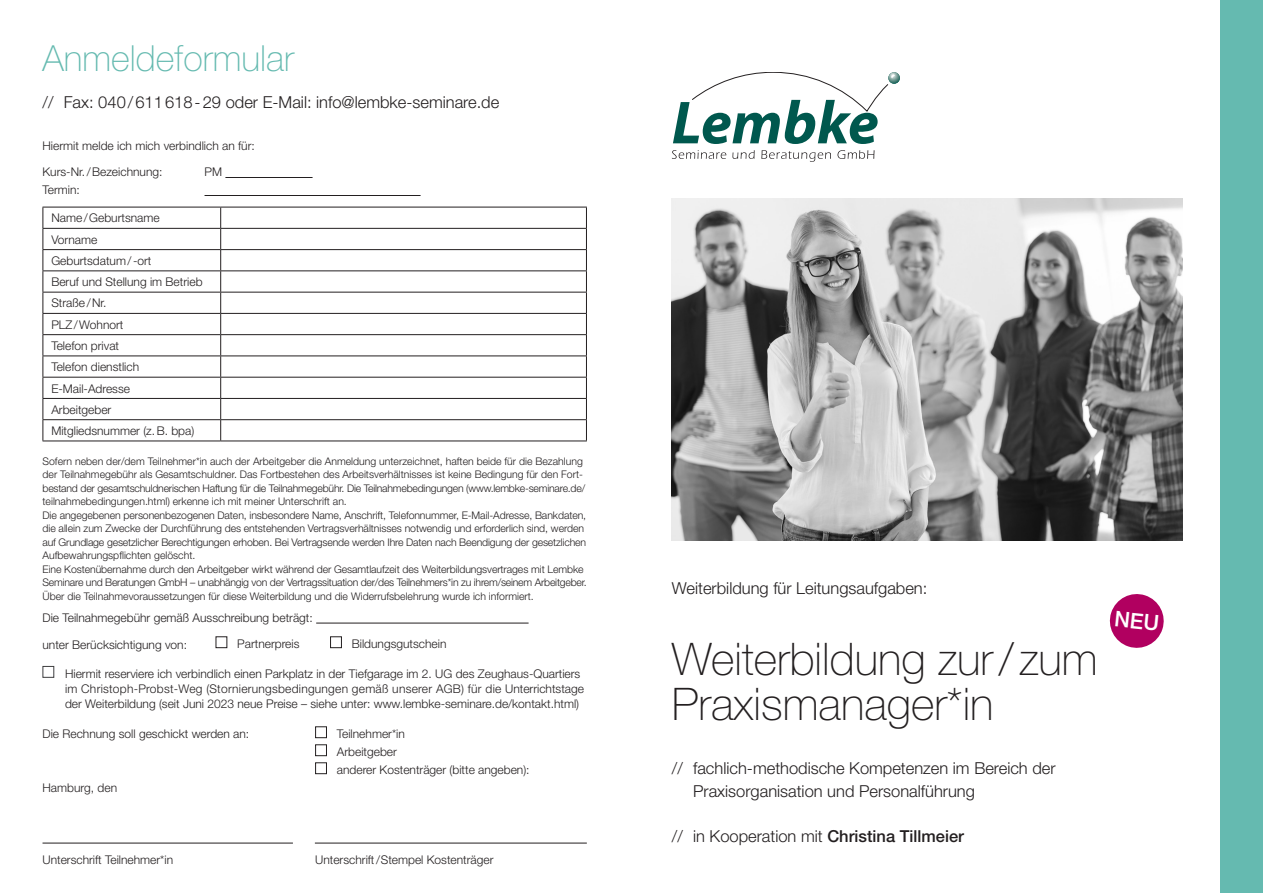
<style>
.page{position:relative;width:1263px;height:893px;background:#fff}
.page>*{position:absolute;margin:0;border:0;box-sizing:border-box;transform-origin:0 0}
.t1{font:100 45px/45px "Helvetica Neue";color:#231f20}
.t2{font:100 36px "Helvetica Neue";color:#65bab0}
.Lauftext{font:300 16.5px/22.5px "Helvetica Neue";color:#231f20}
.Lauftext-2{font:300 12px/15px "Helvetica Neue";color:#231f20}
.Hervorhebungen{font:300 12px "Helvetica Neue";color:#231f20}
.Lauftext-3{font:300 10.5px/13.5px "Helvetica Neue";letter-spacing:-.01em;color:#231f20}
.s1{font-weight:500}
</style>
<div class="page">
<img style="left:672px;top:198px;width:510px;height:342px">
<hr style="left:225px;top:177px;width:88px;height:1px;background:#231f20">
<hr style="left:205px;top:195px;width:216px;height:1px;background:#231f20">
<hr style="left:43px;top:207px;width:178px;height:1px;background:#231f20">
<hr style="left:221px;top:207px;width:366px;height:1px;background:#231f20">
<hr style="left:43px;top:228px;width:178px;height:1px;background:#231f20">
<hr style="left:221px;top:228px;width:366px;height:1px;background:#231f20">
<hr style="left:43px;top:249px;width:178px;height:1px;background:#231f20">
<hr style="left:221px;top:249px;width:366px;height:1px;background:#231f20">
<hr style="left:43px;top:270px;width:178px;height:1px;background:#231f20">
<hr style="left:221px;top:270px;width:366px;height:1px;background:#231f20">
<hr style="left:43px;top:292px;width:178px;height:1px;background:#231f20">
<hr style="left:221px;top:292px;width:366px;height:1px;background:#231f20">
<hr style="left:43px;top:313px;width:178px;height:1px;background:#231f20">
<hr style="left:221px;top:313px;width:366px;height:1px;background:#231f20">
<hr style="left:43px;top:334px;width:178px;height:1px;background:#231f20">
<hr style="left:221px;top:334px;width:366px;height:1px;background:#231f20">
<hr style="left:43px;top:356px;width:178px;height:1px;background:#231f20">
<hr style="left:221px;top:356px;width:366px;height:1px;background:#231f20">
<hr style="left:43px;top:377px;width:178px;height:1px;background:#231f20">
<hr style="left:221px;top:377px;width:366px;height:1px;background:#231f20">
<hr style="left:43px;top:398px;width:178px;height:1px;background:#231f20">
<hr style="left:221px;top:398px;width:366px;height:1px;background:#231f20">
<hr style="left:43px;top:419px;width:178px;height:1px;background:#231f20">
<svg style="left:43px;top:207px;width:1px;height:234px"></svg>
<hr style="left:221px;top:419px;width:366px;height:1px;background:#231f20">
<svg style="left:220px;top:207px;width:1px;height:234px"></svg>
<svg style="left:586px;top:207px;width:1px;height:234px"></svg>
<hr style="left:43px;top:441px;width:178px;height:1px;background:#231f20">
<hr style="left:221px;top:441px;width:366px;height:1px;background:#231f20">
<hr style="left:43px;top:843px;width:250px;height:1px;background:#231f20">
<hr style="left:315px;top:843px;width:272px;height:1px;background:#231f20">
<div style="left:315px;top:726px;width:12px;height:12px;border:1px solid #231f20"></div>
<div style="left:315px;top:744px;width:12px;height:12px;border:1px solid #231f20"></div>
<div style="left:315px;top:762px;width:12px;height:12px;border:1px solid #231f20"></div>
<div style="left:43px;top:666px;width:11px;height:12px;border:1px solid #3e3e3f"></div>
<hr style="left:316px;top:623px;width:213px;height:1px;background:#231f20">
<div style="left:216px;top:636px;width:11px;height:12px;border:1px solid #231f20"></div>
<div style="left:330px;top:636px;width:12px;height:12px;border:1px solid #231f20"></div>
<div style="left:1220px;top:0;width:43px;height:893px;background:#65bab0"></div>
<svg style="left:672px;top:150px;width:54px;height:9px"></svg>
<svg style="left:732px;top:150px;width:23px;height:9px"></svg>
<svg style="left:761px;top:150px;width:70px;height:12px"></svg>
<svg style="left:837px;top:150px;width:37px;height:9px"></svg>
<svg style="left:673px;top:72px;width:227px;height:72px"></svg>
<svg style="left:1109px;top:594px;width:55px;height:54px"></svg>
<p class="t2" style="left:43px;top:37px;width:253px">Anmeldeformular</p>
<p class="Lauftext" style="left:43px;top:91px;width:458px">// Fax: 040/611618-29 oder E-Mail: info@lembke-seminare.de</p>
<p class="Lauftext-2" style="left:43px;top:138px;width:214px">Hiermit melde ich mich verbindlich an für:</p>
<p class="Lauftext-2" style="left:43px;top:164px;width:121px">Kurs-Nr./Bezeichnung:</p>
<p class="Lauftext-2" style="left:205px;top:164px;width:19px">PM</p>
<p class="Lauftext-2" style="left:43px;top:182px;width:39px">Termin:</p>
<p class="Lauftext-2" style="left:51px;top:210px;width:110px">Name/Geburtsname</p>
<p class="Lauftext-2" style="left:51px;top:232px;width:48px">Vorname</p>
<p class="Lauftext-2" style="left:51px;top:253px;width:102px">Geburtsdatum/-ort</p>
<p class="Lauftext-2" style="left:51px;top:274px;width:153px">Beruf und Stellung im Betrieb</p>
<p class="Lauftext-2" style="left:51px;top:295px;width:57px">Straße/Nr.</p>
<p class="Lauftext-2" style="left:51px;top:317px;width:74px">PLZ/Wohnort</p>
<p class="Lauftext-2" style="left:51px;top:338px;width:69px">Telefon privat</p>
<p class="Lauftext-2" style="left:51px;top:359px;width:89px">Telefon dienstlich</p>
<p class="Lauftext-2" style="left:51px;top:380px;width:80px">E-Mail-Adresse</p>
<p class="Lauftext-2" style="left:51px;top:402px;width:62px">Arbeitgeber</p>
<p class="Lauftext-2" style="left:51px;top:423px;width:144px">Mitgliedsnummer (z.B. bpa)</p>
<p class="Lauftext-3" style="left:43px;top:454px;width:546px">Sofern neben der/dem Teilnehmer*in auch der Arbeitgeber die Anmeldung unterzeichnet, haften beide für die Bezahlung der Teilnahmegebühr als Gesamtschuldner. Das Fortbestehen des Arbeitsverhältnisses ist keine Bedingung für den Fort&shy;bestand der gesamtschuldnerischen Haftung für die Teilnahmegebühr. Die Teilnahmebedingungen (www.lembke-seminare.de/ teilnahmebedingungen.html) erkenne ich mit meiner Unterschrift an.<br>Die angegebenen personenbezogenen Daten, insbesondere Name, Anschrift, Telefonnummer, E-Mail-Adresse, Bankdaten, die allein zum Zwecke der Durchführung des entstehenden Vertragsverhältnisses notwendig und erforderlich sind, werden auf Grundlage gesetzlicher Berechtigungen erhoben. Bei Vertragsende werden Ihre Daten nach Beendigung der gesetzlichen Aufbewahrungspflichten gelöscht.<br>Eine Kostenübernahme durch den Arbeitgeber wirkt während der Gesamtlaufzeit des Weiterbildungsvertrages mit Lembke Seminare und Beratungen GmbH – unabhängig von der Vertragssituation der/des Teilnehmers*in zu ihrem/seinem Arbeitgeber.<br>Über die Teilnahmevoraussetzungen für diese Weiterbildung und die Widerrufsbelehrung wurde ich informiert.</p>
<p class="Lauftext-2" style="left:43px;top:610px;width:272px">Die Teilnahmegebühr gemäß Ausschreibung beträgt:</p>
<p class="Lauftext-2" style="left:43px;top:637px;width:146px">unter Berücksichtigung von:</p>
<p class="Hervorhebungen" style="left:237px;top:636px;width:64px">Partnerpreis</p>
<p class="Hervorhebungen" style="left:352px;top:636px;width:96px">Bildungsgutschein</p>
<p class="Lauftext-2" style="left:65px;top:666px;width:521px">Hiermit reserviere ich verbindlich einen Parkplatz in der Tiefgarage im 2. UG des Zeughaus-Quartiers im Christoph-Probst-Weg (Stornierungsbedingungen gemäß unserer AGB) für die Unterrichtstage der Weiterbildung (seit Juni 2023 neue Preise – siehe unter: www.lembke-seminare.de/kontakt.html)</p>
<p class="Lauftext-2" style="left:43px;top:726px;width:208px">Die Rechnung soll geschickt werden an:</p>
<p class="Lauftext-2" style="left:43px;top:780px;width:76px">Hamburg, den</p>
<p class="Lauftext-2" style="left:337px;top:726px;width:70px">Teilnehmer*in</p>
<p class="Lauftext-2" style="left:337px;top:744px;width:62px">Arbeitgeber</p>
<p class="Lauftext-2" style="left:337px;top:762px;width:194px">anderer Kostenträger (bitte angeben):</p>
<p class="Lauftext-2" style="left:43px;top:852px;width:132px">Unterschrift Teilnehmer*in</p>
<p class="Lauftext-2" style="left:315px;top:852px;width:180px">Unterschrift/Stempel Kostenträger</p>
<p class="Lauftext" style="left:672px;top:577px;width:257px">Weiterbildung für Leitungsaufgaben:</p>
<p class="t1" style="left:672px;top:636px;width:427px">Weiterbildung zur/ zum<br>Praxismanager*in</p>
<p class="Lauftext" style="left:693px;top:757px;width:364px;text-indent:-21px">// fachlich-methodische Kompetenzen im Bereich der<br>Praxisorganisation und Personalführung</p>
<p class="Lauftext" style="left:672px;top:824px;width:294px">// in Kooperation mit <span class="s1">Christina Tillmeier</span></p>
</div>
